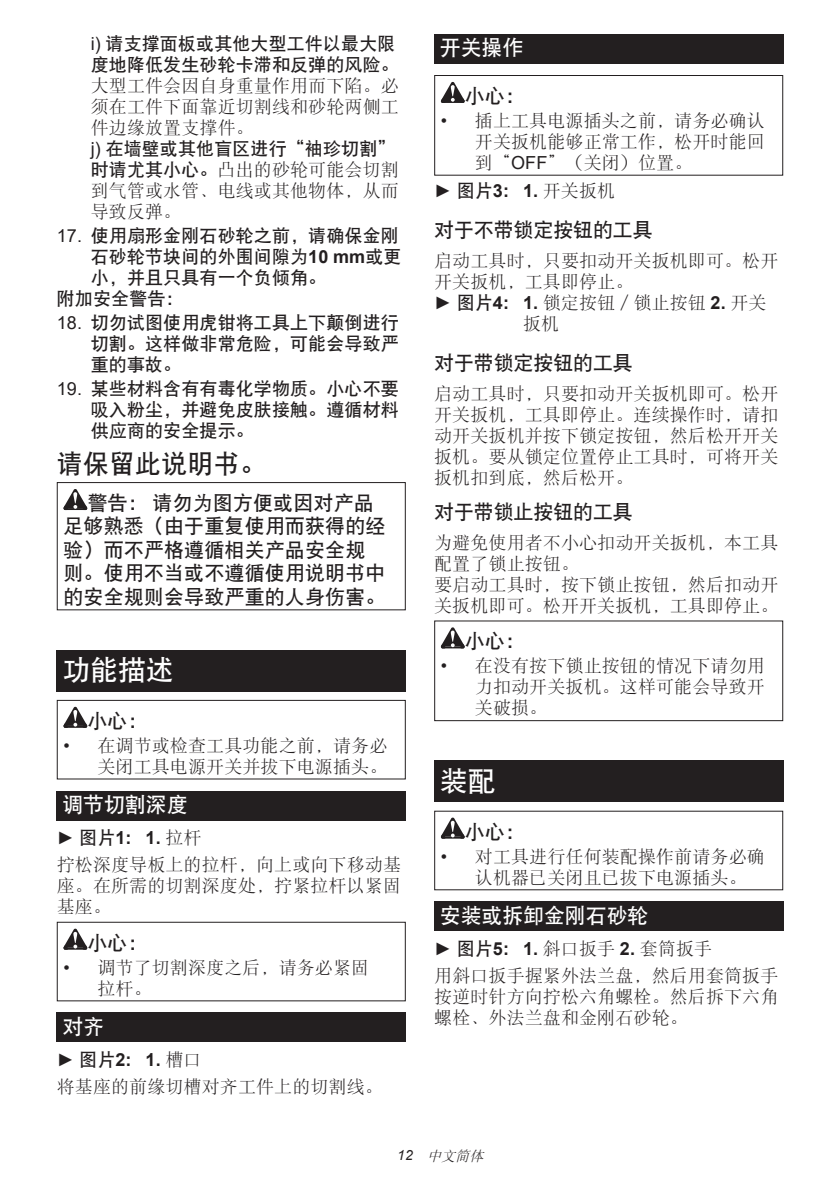
<style>
.page{position:relative;width:840px;height:1191px;background:#fff}
.page>*{position:absolute;margin:0;border:0;box-sizing:border-box;transform-origin:0 0}
.t1{font:28px "DFP Hei W7";letter-spacing:-.01em;color:#fff}
.t2{font:26px "DFP Hei W7";letter-spacing:.005em;color:#231f20}
.t3{font:21px "DFP Hei W7";letter-spacing:-.01em;color:#fff}
.t4{font:20px/23.4px "DFP Hei W7";letter-spacing:.005em;color:#231f20}
.t5{font:18px/21px "DFP Song W3";letter-spacing:.005em;color:#231f20;text-align:justify}
.t6{font:18px/21px "DFP Hei W7";letter-spacing:.005em;color:#231f20;text-align:justify}
.t7{font:700 18px "Arial";color:#231f20}
.t8{font:italic 14px "DFP Song W3";color:#231f20}
.s1{font-family:"Arial"}
.s2{font-family:"DFP Hei W7"}
.s3{font-family:"Arial";font-weight:700}
.s4{font-weight:400}
.s5{font-family:"DFP Hei W7";font-weight:400}
.s6{font-family:"DFP Song W3";font-weight:400}
</style>
<div class="page">
<svg style="left:63px;top:489px;width:24px;height:21px"></svg>
<div style="left:57px;top:482px;width:348px;height:128px;border:1px solid #231f20"></div>
<div style="left:57px;top:650px;width:348px;height:41px;background:#231f20"></div>
<svg style="left:63px;top:707px;width:24px;height:21px"></svg>
<div style="left:57px;top:700px;width:348px;height:79px;border:1px solid #231f20"></div>
<div style="left:57px;top:791px;width:348px;height:29px;background:#231f20"></div>
<svg style="left:63px;top:928px;width:24px;height:21px"></svg>
<div style="left:57px;top:921px;width:348px;height:80px;border:1px solid #231f20"></div>
<div style="left:57px;top:1012px;width:348px;height:30px;background:#231f20"></div>
<div style="left:434px;top:34px;width:348px;height:29px;background:#231f20"></div>
<svg style="left:440px;top:82px;width:24px;height:21px"></svg>
<div style="left:434px;top:75px;width:348px;height:101px;border:1px solid #231f20"></div>
<svg style="left:440px;top:627px;width:24px;height:21px"></svg>
<div style="left:434px;top:620px;width:348px;height:101px;border:1px solid #231f20"></div>
<div style="left:434px;top:761px;width:348px;height:41px;background:#231f20"></div>
<svg style="left:440px;top:817px;width:24px;height:21px"></svg>
<div style="left:434px;top:901px;width:348px;height:30px;background:#231f20"></div>
<p class="t6" style="left:91px;top:33px;width:309px"><span class="s1">i)</span> 请支撑面板或其他大型工件以最大限度地降低发生砂轮卡滞和反弹的风险。</p>
<p class="t5" style="left:91px;top:75px;width:309px">大型工件会因自身重量作用而下陷。必须在工件下面靠近切割线和砂轮两侧工件边缘放置支撑件。</p>
<p class="t6" style="left:91px;top:138px;width:306px"><span class="s1">j)</span> 在墙壁或其他盲区进行“袖珍切割”</p>
<p class="t5" style="left:91px;top:159px;width:309px"><span class="s2">时请尤其小心。</span>凸出的砂轮可能会切割到气管或水管、电线或其他物体，从而导致反弹。</p>
<p class="t6" style="left:57px;top:225px;width:343px"><span class="s1">17.</span> 使用扇形金刚石砂轮之前，请确保金刚</p>
<p class="t6" style="left:91px;top:246px;width:312px">石砂轮节块间的外围间隙为<span class="s3">10 mm</span>或更</p>
<p class="t6" style="left:91px;top:267px;width:237px">小，并且只具有一个负倾角。</p>
<p class="t6" style="left:57px;top:288px;width:128px">附加安全警告：</p>
<p class="t6" style="left:91px;top:312px;width:309px;text-indent:-34px"><span class="s1">18.</span> 切勿试图使用虎钳将工具上下颠倒进行切割。这样做非常危险，可能会导致严重的事故。</p>
<p class="t6" style="left:91px;top:378px;width:309px;text-indent:-34px"><span class="s1">19.</span> 某些材料含有有毒化学物质。小心不要吸入粉尘，并避免皮肤接触。遵循材料供应商的安全提示。</p>
<h2 class="t2" style="left:57px;top:451px;width:211px">请保留此说明书。</h2>
<p class="t4" style="left:63px;top:491px;width:323px;text-indent:24px">警告：请勿为图方便或因对产品足够熟悉（由于重复使用而获得的经验）而不严格遵循相关产品安全规则。使用不当或不遵循使用说明书中的安全规则会导致严重的人身伤害。</p>
<h1 class="t1" style="left:62px;top:655px;width:113px">功能描述</h1>
<p class="t4" style="left:87px;top:709px;width:62px">小心：</p>
<p class="t5" style="left:63px;top:734px;width:325px;text-align:right"><span class="s1">•</span> 在调节或检查工具功能之前，请务必关闭工具电源开关并拔下电源插头。</p>
<p class="t3" style="left:62px;top:793px;width:127px">调节切割深度</p>
<p class="t7" style="left:57px;top:825px;width:146px"><span class="s4">►</span> <span class="s5">图片</span>1: 1. <span class="s6">拉杆</span></p>
<p class="t5" style="left:57px;top:854px;width:345px">拧松深度导板上的拉杆，向上或向下移动基座。在所需的切割深度处，拧紧拉杆以紧固基座。</p>
<p class="t4" style="left:87px;top:930px;width:62px">小心：</p>
<p class="t5" style="left:97px;top:956px;width:273px;text-indent:-34px"><span class="s1">•</span> 调节了切割深度之后，请务必紧固拉杆。</p>
<p class="t3" style="left:62px;top:1015px;width:43px">对齐</p>
<p class="t7" style="left:57px;top:1047px;width:146px"><span class="s4">►</span> <span class="s5">图片</span>2: 1. <span class="s6">槽口</span></p>
<p class="t5" style="left:57px;top:1075px;width:327px">将基座的前缘切槽对齐工件上的切割线。</p>
<p class="t3" style="left:439px;top:37px;width:85px">开关操作</p>
<p class="t4" style="left:464px;top:84px;width:62px">小心：</p>
<p class="t5" style="left:474px;top:110px;width:291px;text-indent:-34px"><span class="s1">•</span> 插上工具电源插头之前，请务必确认开关扳机能够正常工作，松开时能回到“<span class="s1">OFF</span>”（关闭）位置。</p>
<p class="t7" style="left:434px;top:178px;width:182px"><span class="s4">►</span> <span class="s5">图片</span>3: 1. <span class="s6">开关扳机</span></p>
<p class="t4" style="left:434px;top:218px;width:220px">对于不带锁定按钮的工具</p>
<p class="t5" style="left:434px;top:250px;width:345px">启动工具时，只要扣动开关扳机即可。松开</p>
<p class="t5" style="left:434px;top:271px;width:201px">开关扳机，工具即停止。</p>
<p class="t5" style="left:434px;top:292px;width:333px"><span class="s1">►</span> <span class="s2">图片</span><span class="s3">4: 1.</span> 锁定按钮／锁止按钮 <span class="s3">2.</span> 开关</p>
<p class="t5" style="left:522px;top:313px;width:38px">扳机</p>
<p class="t4" style="left:434px;top:351px;width:200px">对于带锁定按钮的工具</p>
<p class="t5" style="left:434px;top:383px;width:345px">启动工具时，只要扣动开关扳机即可。松开开关扳机，工具即停止。连续操作时，请扣动开关扳机并按下锁定按钮，然后松开开关扳机。要从锁定位置停止工具时，可将开关扳机扣到底，然后松开。</p>
<p class="t4" style="left:434px;top:500px;width:200px">对于带锁止按钮的工具</p>
<p class="t5" style="left:434px;top:531px;width:345px;text-align:left">为避免使用者不小心扣动开关扳机，本工具配置了锁止按钮。<br>要启动工具时，按下锁止按钮，然后扣动开关扳机即可。松开开关扳机，工具即停止。</p>
<p class="t4" style="left:464px;top:629px;width:62px">小心：</p>
<p class="t5" style="left:474px;top:655px;width:291px;text-indent:-34px"><span class="s1">•</span> 在没有按下锁止按钮的情况下请勿用力扣动开关扳机。这样可能会导致开关破损。</p>
<h1 class="t1" style="left:439px;top:766px;width:57px">装配</h1>
<p class="t4" style="left:464px;top:819px;width:62px">小心：</p>
<p class="t5" style="left:474px;top:845px;width:291px;text-indent:-34px"><span class="s1">•</span> 对工具进行任何装配操作前请务必确认机器已关闭且已拔下电源插头。</p>
<p class="t3" style="left:439px;top:904px;width:210px">安装或拆卸金刚石砂轮</p>
<p class="t5" style="left:434px;top:935px;width:345px;line-height:26.8px"><span class="s1">►</span> <span class="s2">图片</span><span class="s3">5: 1.</span> 斜口扳手 <span class="s3">2.</span> 套筒扳手<br>用斜口扳手握紧外法兰盘，然后用套筒扳手</p>
<p class="t5" style="left:434px;top:985px;width:345px">按逆时针方向拧松六角螺栓。然后拆下六角螺栓、外法兰盘和金刚石砂轮。</p>
<p class="t8" style="left:397px;top:1148px;width:91px"><span class="s1">1 2</span> 中文简体</p>
</div>
